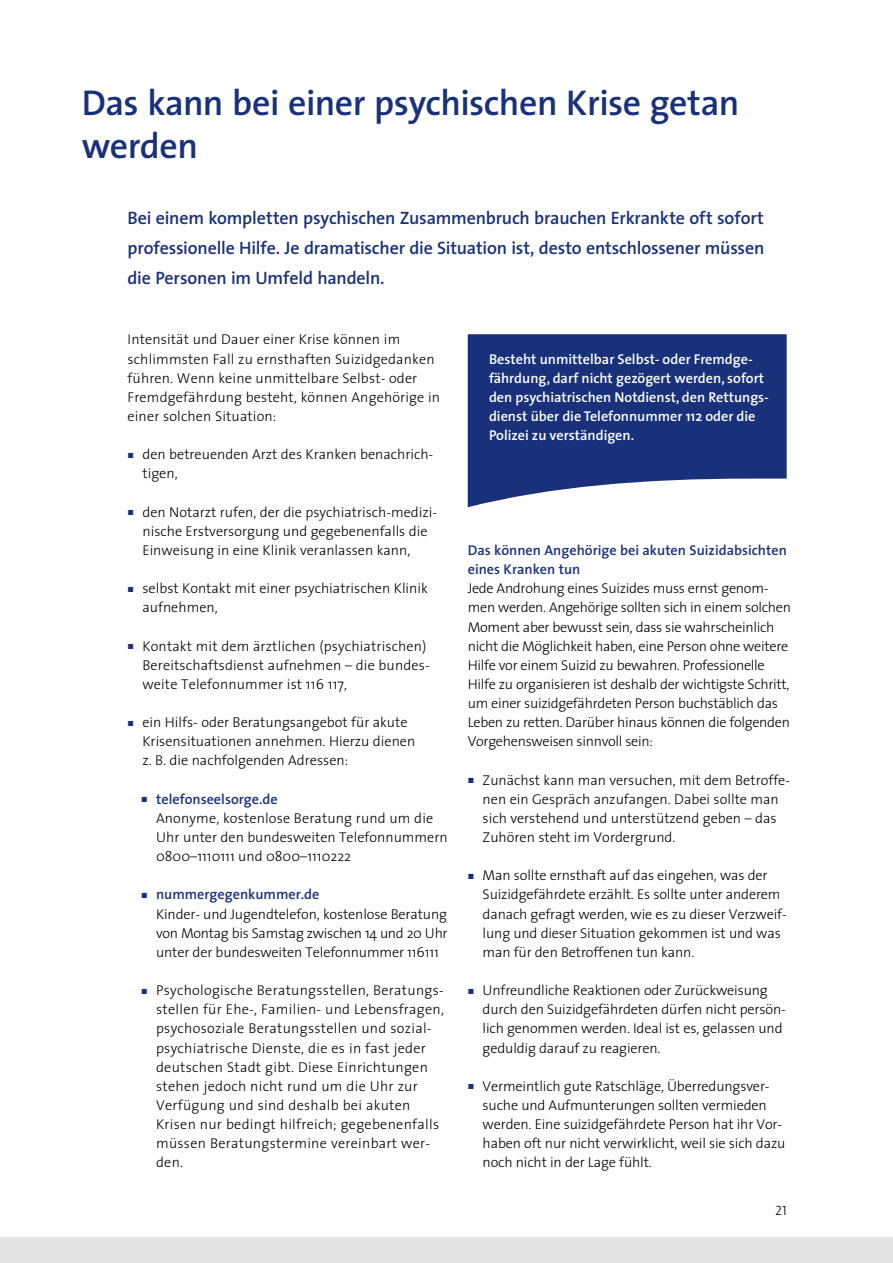
<style>
.page{position:relative;width:893px;height:1263px;background:#fff}
.page>*{position:absolute;margin:0;border:0;box-sizing:border-box;transform-origin:0 0}
.t1{font:600 36px/43.2px "The Sans";letter-spacing:-.015em;color:#19317b}
.t2{font:600 18px/30px "The Sans";letter-spacing:-.01em;color:#19317b;text-align:justify}
.t3{font:300 14.25px/19.2px "The Sans";color:#000}
.t4{font:300 14.25px/19.2px "The Sans";letter-spacing:-.02em;color:#000}
.t5{font:300 14.25px/19.2px "The Sans";letter-spacing:.02em;color:#000}
.t6{font:600 14.25px/19.2px "The Sans";color:#fff}
.t7{font:600 14.25px/19.2px "The Sans";color:#19317b}
.t8{font:13.5px "The Sans Light Caps";color:#000}
.s1{font-family:"The Sans Light Expert";font-weight:400;font-size:7.5px;color:#19317b}
.s2{font-weight:600;color:#19317b}
</style>
<div class="page">
<div style="left:0;top:1237px;width:893px;height:26px;background:#e4e4e4"></div>
<svg style="left:468px;top:334px;width:319px;height:173px;background:#354a8b"></svg>
<h1 class="t1" style="left:82px;top:80px;width:659px">Das kann bei einer psychischen Krise getan werden</h1>
<p class="t2" style="left:128px;top:202px;width:638px">Bei einem kompletten psychischen Zusammenbruch brauchen Erkrankte oft sofort professionelle Hilfe. Je dramatischer die Situation ist, desto entschlossener müssen die Personen im Umfeld handeln.</p>
<p class="t3" style="left:128px;top:330px;width:314px">Intensität und Dauer einer Krise können im schlimmsten Fall zu ernsthaften Suizidgedanken führen. Wenn keine unmittelbare Selbst- oder Fremdgefährdung besteht, können Angehörige in einer solchen Situation:</p>
<p class="t3" style="left:142px;top:444px;width:292px;text-indent:-15px"><span class="s1">ó</span> den betreuenden Arzt des Kranken benachrich&shy;tigen,</p>
<p class="t3" style="left:142px;top:502px;width:296px;text-indent:-15px"><span class="s1">ó</span> den Notarzt rufen, der die psychiatrisch-medizi&shy;nische Erstversorgung und gegebenenfalls die<br>Einweisung in eine Klinik veranlassen kann,</p>
<p class="t3" style="left:142px;top:578px;width:287px;text-indent:-15px"><span class="s1">ó</span> selbst Kontakt mit einer psychiatrischen Klinik aufnehmen,</p>
<p class="t3" style="left:142px;top:636px;width:289px;text-indent:-15px"><span class="s1">ó</span> Kontakt mit dem ärztlichen (psychiatrischen)<br>Bereitschaftsdienst aufnehmen – die bundes&shy;weite Telefonnummer ist 116 117,</p>
<p class="t3" style="left:142px;top:712px;width:274px;text-indent:-15px"><span class="s1">ó</span> ein Hilfs- oder Beratungsangebot für akute<br>Krisensituationen annehmen. Hierzu dienen z. B. die nachfolgenden Adressen:</p>
<p class="t3" style="left:156px;top:789px;width:293px;text-indent:-15px"><span class="s1">ó</span> <span class="s2">telefonseelsorge.de<br></span>Anonyme, kostenlose Beratung rund um die Uhr unter den bundesweiten Telefonnummern 0800–1110111 und 0800–1110222</p>
<p class="t3" style="left:156px;top:884px;width:293px;text-indent:-15px"><span class="s1">ó</span> <span class="s2">nummergegenkummer.de<br></span>Kinder- und Jugendtelefon, kostenlose Beratung von Montag bis Samstag zwischen 14 und 20 Uhr unter der bundesweiten Telefonnummer 116111</p>
<p class="t5" style="left:156px;top:980px;width:289px;text-indent:-15px"><span class="s1">ó</span> Psychologische Beratungsstellen, Beratungs&shy;stellen für Ehe-, Familien- und Lebensfragen, psychosoziale Beratungsstellen und sozial&shy;psychiatrische Dienste, die es in fast jeder deutschen Stadt gibt. Diese Einrichtungen stehen jedoch nicht rund um die Uhr zur Verfügung und sind deshalb bei akuten Krisen nur bedingt hilfreich; gegebenenfalls müssen Beratungstermine vereinbart wer&shy;den.</p>
<p class="t6" style="left:489px;top:349px;width:281px">Besteht unmittelbar Selbst- oder Fremdge&shy;fährdung, darf nicht gezögert werden, sofort den psychiatrischen Notdienst, den Rettungs&shy;dienst über die Telefonnummer 112 oder die Polizei zu verständigen.</p>
<p class="t7" style="left:468px;top:540px;width:321px">Das können Angehörige bei akuten Suizidabsichten eines Kranken tun</p>
<p class="t4" style="left:468px;top:578px;width:325px">Jede Androhung eines Suizides muss ernst genom&shy;men werden. Angehörige sollten sich in einem solchen Moment aber bewusst sein, dass sie wahrscheinlich nicht die Möglichkeit haben, eine Person ohne weitere Hilfe vor einem Suizid zu bewahren. Professionelle Hilfe zu organisieren ist deshalb der wichtigste Schritt, um einer suizidgefährdeten Person buchstäblich das Leben zu retten. Darüber hinaus können die folgenden Vorgehensweisen sinnvoll sein:</p>
<p class="t3" style="left:483px;top:770px;width:309px;text-indent:-15px"><span class="s1">ó</span> Zunächst kann man versuchen, mit dem Betroffe&shy;nen ein Gespräch anzufangen. Dabei sollte man sich verstehend und unterstützend geben – das Zuhören steht im Vordergrund.</p>
<p class="t3" style="left:483px;top:865px;width:306px;text-indent:-15px"><span class="s1">ó</span> Man sollte ernsthaft auf das eingehen, was der Suizidgefährdete erzählt. Es sollte unter anderem danach gefragt werden, wie es zu dieser Verzweif&shy;lung und dieser Situation gekommen ist und was man für den Betroffenen tun kann.</p>
<p class="t3" style="left:483px;top:980px;width:305px;text-indent:-15px"><span class="s1">ó</span> Unfreundliche Reaktionen oder Zurückweisung durch den Suizidgefährdeten dürfen nicht persön&shy;lich genommen werden. Ideal ist es, gelassen und geduldig darauf zu reagieren.</p>
<p class="t3" style="left:483px;top:1076px;width:304px;text-indent:-15px"><span class="s1">ó</span> Vermeintlich gute Ratschläge, Überredungsver&shy;suche und Aufmunterungen sollten vermieden werden. Eine suizidgefährdete Person hat ihr Vor&shy;haben oft nur nicht verwirklicht, weil sie sich dazu noch nicht in der Lage fühlt.</p>
<p class="t8" style="left:775px;top:1200px;width:13px">21</p>
</div>
